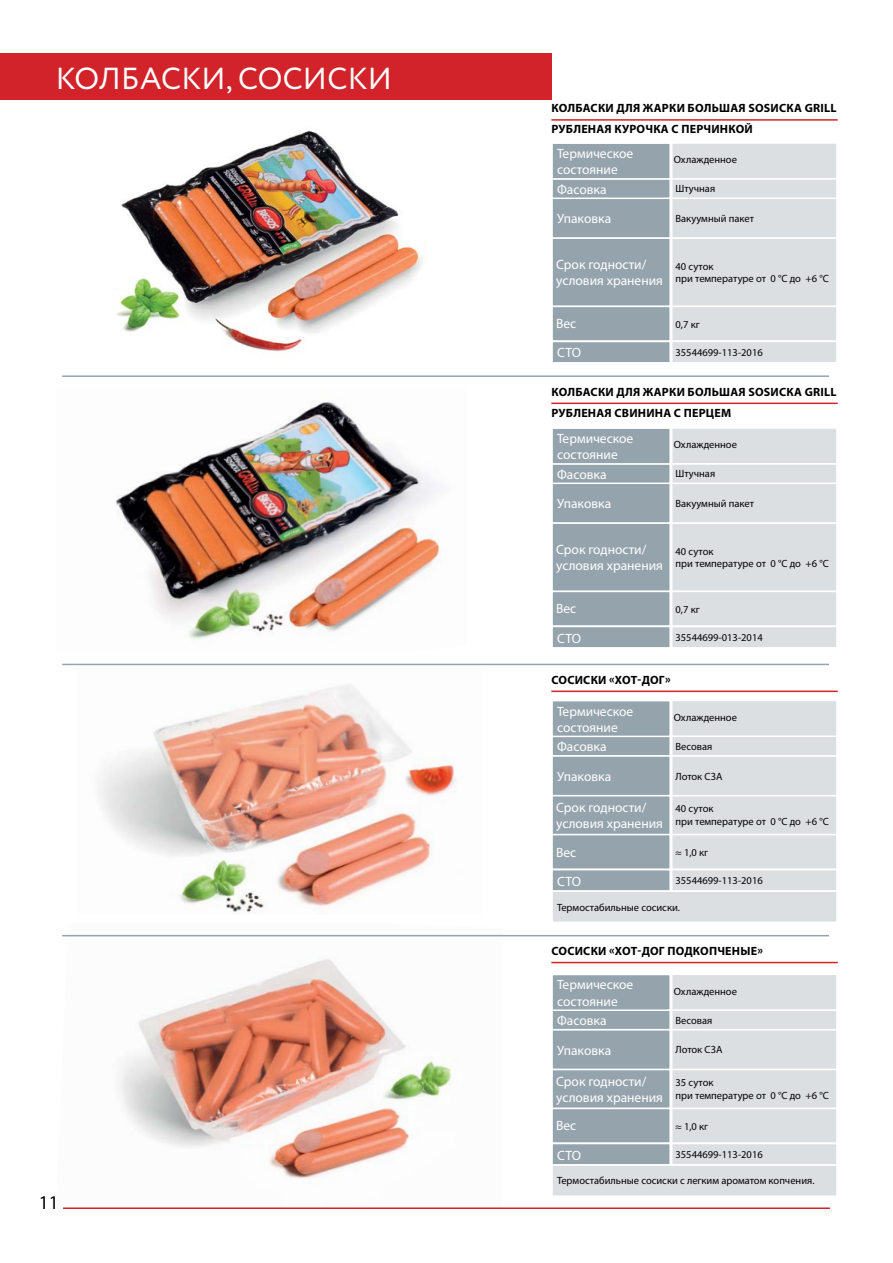
<style>
.page{position:relative;width:893px;height:1263px;background:#fff}
.page>*{position:absolute;margin:0;border:0;box-sizing:border-box;transform-origin:0 0}
.t1{font:30.45px "Circe";letter-spacing:.01em;color:#fff}
.t2{font:19.5px "Myriad Pro";color:#000}
.t3{font:13.5px/16.2px "Myriad Pro";color:#fff}
.t4{font:700 12px/21px "Myriad Pro";letter-spacing:.02em;color:#000}
.t5{font:10.5px/12.6px "Myriad Pro";color:#020204}
</style>
<div class="page">
<img style="left:62px;top:934px;width:441px;height:245px">
<div style="left:0;top:53px;width:551px;height:47px;background:#d2232a"></div>
<img style="left:116px;top:130px;width:307px;height:222px">
<img style="left:115px;top:401px;width:326px;height:238px">
<img style="left:78px;top:665px;width:403px;height:248px">
<hr style="left:62px;top:375px;width:767px;height:2px;background:#95a3ae">
<hr style="left:62px;top:664px;width:767px;height:1px;background:#95a3ae">
<hr style="left:63px;top:1207px;width:767px;height:2px;background:#d2232a">
<hr style="left:62px;top:935px;width:767px;height:1px;background:#95a3ae">
<hr style="left:551px;top:690px;width:287px;height:2px;background:#d2232a">
<hr style="left:551px;top:119px;width:287px;height:2px;background:#d2232a">
<hr style="left:551px;top:403px;width:287px;height:1px;background:#d2232a">
<hr style="left:551px;top:962px;width:287px;height:1px;background:#d2232a">
<div style="left:551px;top:197px;width:120px;height:42px;background:#95a3ad;border:2px solid #fff"></div>
<div style="left:551px;top:482px;width:120px;height:42px;background:#95a3ad;border:2px solid #fff"></div>
<div style="left:551px;top:755px;width:120px;height:41px;background:#95a3ad;border:2px solid #fff"></div>
<div style="left:551px;top:1029px;width:120px;height:41px;background:#95a3ad;border:2px solid #fff"></div>
<div style="left:671px;top:197px;width:167px;height:42px;background:#dbdfe1;border:2px solid #fff"></div>
<div style="left:671px;top:482px;width:167px;height:42px;background:#dbdfe1;border:2px solid #fff"></div>
<div style="left:671px;top:755px;width:167px;height:41px;background:#dbdfe1;border:2px solid #fff"></div>
<div style="left:671px;top:1029px;width:167px;height:41px;background:#dbdfe1;border:2px solid #fff"></div>
<div style="left:551px;top:237px;width:120px;height:70px;background:#95a3ad;border:2px solid #fff"></div>
<div style="left:551px;top:522px;width:120px;height:70px;background:#95a3ad;border:2px solid #fff"></div>
<div style="left:551px;top:795px;width:120px;height:40px;background:#95a3ad;border:2px solid #fff"></div>
<div style="left:551px;top:1069px;width:120px;height:40px;background:#95a3ad;border:2px solid #fff"></div>
<div style="left:671px;top:237px;width:167px;height:70px;background:#dbdfe1;border:2px solid #fff"></div>
<div style="left:671px;top:522px;width:167px;height:70px;background:#dbdfe1;border:2px solid #fff"></div>
<div style="left:671px;top:795px;width:167px;height:40px;background:#dbdfe1;border:2px solid #fff"></div>
<div style="left:671px;top:1069px;width:167px;height:40px;background:#dbdfe1;border:2px solid #fff"></div>
<div style="left:551px;top:306px;width:120px;height:36px;background:#95a3ad;border:2px solid #fff"></div>
<div style="left:551px;top:591px;width:120px;height:36px;background:#95a3ad;border:2px solid #fff"></div>
<div style="left:551px;top:834px;width:120px;height:36px;background:#95a3ad;border:2px solid #fff"></div>
<div style="left:551px;top:1108px;width:120px;height:36px;background:#95a3ad;border:2px solid #fff"></div>
<div style="left:671px;top:306px;width:167px;height:36px;background:#dbdfe1;border:2px solid #fff"></div>
<div style="left:671px;top:591px;width:167px;height:36px;background:#dbdfe1;border:2px solid #fff"></div>
<div style="left:671px;top:834px;width:167px;height:36px;background:#dbdfe1;border:2px solid #fff"></div>
<div style="left:671px;top:1108px;width:167px;height:36px;background:#dbdfe1;border:2px solid #fff"></div>
<div style="left:551px;top:341px;width:120px;height:23px;background:#95a3ad;border:2px solid #fff"></div>
<div style="left:551px;top:626px;width:120px;height:23px;background:#95a3ad;border:2px solid #fff"></div>
<div style="left:551px;top:869px;width:120px;height:23px;background:#95a3ad;border:2px solid #fff"></div>
<div style="left:551px;top:1143px;width:120px;height:22px;background:#95a3ad;border:2px solid #fff"></div>
<div style="left:671px;top:341px;width:167px;height:23px;background:#dbdfe1;border:2px solid #fff"></div>
<div style="left:671px;top:626px;width:167px;height:23px;background:#dbdfe1;border:2px solid #fff"></div>
<div style="left:671px;top:869px;width:167px;height:23px;background:#dbdfe1;border:2px solid #fff"></div>
<div style="left:671px;top:1143px;width:167px;height:22px;background:#dbdfe1;border:2px solid #fff"></div>
<div style="left:551px;top:890px;width:287px;height:33px;background:#dbdfe1;border:2px solid #fff"></div>
<div style="left:551px;top:1164px;width:287px;height:33px;background:#dbdfe1;border:2px solid #fff"></div>
<div style="left:551px;top:178px;width:120px;height:21px;background:#95a3ad;border:2px solid #fff"></div>
<div style="left:551px;top:463px;width:120px;height:21px;background:#95a3ad;border:2px solid #fff"></div>
<div style="left:551px;top:735px;width:120px;height:21px;background:#95a3ad;border:2px solid #fff"></div>
<div style="left:551px;top:1009px;width:120px;height:21px;background:#95a3ad;border:2px solid #fff"></div>
<div style="left:671px;top:178px;width:167px;height:21px;background:#dbdfe1;border:2px solid #fff"></div>
<div style="left:671px;top:463px;width:167px;height:21px;background:#dbdfe1;border:2px solid #fff"></div>
<div style="left:671px;top:735px;width:167px;height:21px;background:#dbdfe1;border:2px solid #fff"></div>
<div style="left:671px;top:1009px;width:167px;height:21px;background:#dbdfe1;border:2px solid #fff"></div>
<div style="left:551px;top:142px;width:120px;height:38px;background:#95a3ad;border:2px solid #fff"></div>
<div style="left:551px;top:427px;width:120px;height:38px;background:#95a3ad;border:2px solid #fff"></div>
<div style="left:551px;top:700px;width:120px;height:37px;background:#95a3ad;border:2px solid #fff"></div>
<div style="left:551px;top:974px;width:120px;height:37px;background:#95a3ad;border:2px solid #fff"></div>
<div style="left:671px;top:142px;width:167px;height:37px;background:#dbdfe1;border:2px solid #fff"></div>
<div style="left:671px;top:427px;width:167px;height:37px;background:#dbdfe1;border:2px solid #fff"></div>
<div style="left:671px;top:700px;width:167px;height:37px;background:#dbdfe1;border:2px solid #fff"></div>
<div style="left:671px;top:973px;width:167px;height:38px;background:#dbdfe1;border:2px solid #fff"></div>
<h1 class="t1" style="left:56px;top:58px;width:338px">КОЛБАСКИ, СОСИСКИ</h1>
<h2 class="t2" style="left:39px;top:1190px;width:22px">11</h2>
<p class="t4" style="left:551px;top:97px;width:287px">КОЛБАСКИ ДЛЯ ЖАРКИ БОЛЬШАЯ SOSИСКА GRILL<br>РУБЛЕНАЯ КУРОЧКА С ПЕРЧИНКОЙ</p>
<p class="t3" style="left:557px;top:145px;width:78px">Термическое состояние</p>
<p class="t3" style="left:557px;top:181px;width:51px">Фасовка</p>
<p class="t3" style="left:557px;top:210px;width:56px">Упаковка</p>
<p class="t5" style="left:674px;top:153px;width:65px">Охлажденное</p>
<p class="t5" style="left:675px;top:182px;width:41px">Штучная</p>
<p class="t5" style="left:675px;top:212px;width:80px">Вакуумный пакет</p>
<p class="t3" style="left:556px;top:256px;width:108px">Срок годности/ условия хранения</p>
<p class="t5" style="left:675px;top:260px;width:155px">40 суток<br>при температуре от 0 °С до +6 °С</p>
<p class="t3" style="left:556px;top:315px;width:22px">Вес</p>
<p class="t5" style="left:675px;top:318px;width:26px">0,7 кг</p>
<p class="t3" style="left:557px;top:345px;width:25px">СТО</p>
<p class="t5" style="left:675px;top:346px;width:89px">35544699-113-2016</p>
<p class="t4" style="left:551px;top:381px;width:287px">КОЛБАСКИ ДЛЯ ЖАРКИ БОЛЬШАЯ SOSИСКА GRILL<br>РУБЛЕНАЯ СВИНИНА С ПЕРЦЕМ</p>
<p class="t3" style="left:557px;top:430px;width:78px">Термическое состояние</p>
<p class="t3" style="left:557px;top:466px;width:51px">Фасовка</p>
<p class="t3" style="left:557px;top:495px;width:56px">Упаковка</p>
<p class="t5" style="left:674px;top:438px;width:65px">Охлажденное</p>
<p class="t5" style="left:675px;top:467px;width:41px">Штучная</p>
<p class="t5" style="left:675px;top:497px;width:80px">Вакуумный пакет</p>
<p class="t3" style="left:556px;top:541px;width:108px">Срок годности/ условия хранения</p>
<p class="t5" style="left:675px;top:545px;width:155px">40 суток<br>при температуре от 0 °С до +6 °С</p>
<p class="t3" style="left:556px;top:600px;width:22px">Вес</p>
<p class="t5" style="left:675px;top:603px;width:26px">0,7 кг</p>
<p class="t3" style="left:557px;top:630px;width:25px">СТО</p>
<p class="t5" style="left:675px;top:631px;width:89px">35544699-013-2014</p>
<p class="t4" style="left:551px;top:669px;width:121px">СОСИСКИ «ХОТ-ДОГ»</p>
<p class="t3" style="left:557px;top:703px;width:78px">Термическое состояние</p>
<p class="t5" style="left:674px;top:711px;width:65px">Охлажденное</p>
<p class="t3" style="left:557px;top:738px;width:51px">Фасовка</p>
<p class="t5" style="left:675px;top:740px;width:38px">Весовая</p>
<p class="t3" style="left:557px;top:768px;width:56px">Упаковка</p>
<p class="t5" style="left:675px;top:770px;width:48px">Лоток СЗА</p>
<p class="t3" style="left:556px;top:799px;width:108px">Срок годности/ условия хранения</p>
<p class="t5" style="left:675px;top:802px;width:155px">40 суток<br>при температуре от 0 °С до +6 °С</p>
<p class="t3" style="left:556px;top:844px;width:22px">Вес</p>
<p class="t5" style="left:675px;top:846px;width:34px">≈ 1,0 кг</p>
<p class="t3" style="left:557px;top:873px;width:25px">СТО</p>
<p class="t5" style="left:675px;top:874px;width:89px">35544699-113-2016</p>
<p class="t5" style="left:557px;top:901px;width:124px">Термостабильные сосиски.</p>
<p class="t4" style="left:551px;top:940px;width:213px">СОСИСКИ «ХОТ-ДОГ ПОДКОПЧЕНЫЕ»</p>
<p class="t3" style="left:557px;top:977px;width:78px">Термическое состояние</p>
<p class="t5" style="left:674px;top:985px;width:65px">Охлажденное</p>
<p class="t3" style="left:557px;top:1012px;width:51px">Фасовка</p>
<p class="t5" style="left:675px;top:1014px;width:38px">Весовая</p>
<p class="t3" style="left:557px;top:1042px;width:56px">Упаковка</p>
<p class="t5" style="left:675px;top:1043px;width:48px">Лоток СЗА</p>
<p class="t3" style="left:556px;top:1073px;width:108px">Срок годности/ условия хранения</p>
<p class="t5" style="left:675px;top:1076px;width:155px">35 суток<br>при температуре от 0 °С до +6 °С</p>
<p class="t3" style="left:556px;top:1117px;width:22px">Вес</p>
<p class="t5" style="left:675px;top:1119px;width:34px">≈ 1,0 кг</p>
<p class="t3" style="left:557px;top:1147px;width:25px">СТО</p>
<p class="t5" style="left:675px;top:1148px;width:89px">35544699-113-2016</p>
<p class="t5" style="left:557px;top:1174px;width:259px">Термостабильные сосиски с легким ароматом копчения.</p>
</div>
